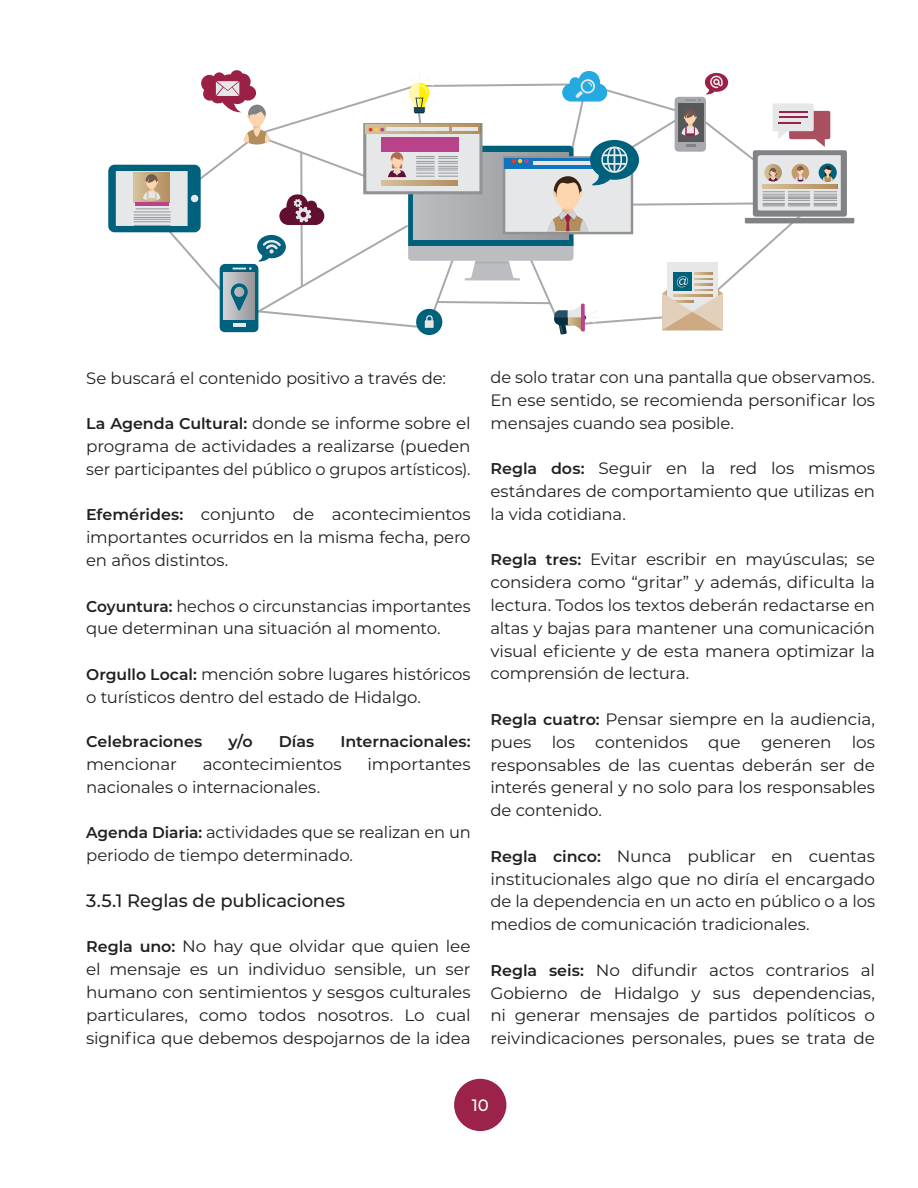
<style>
.page{position:relative;width:918px;height:1188px;background:#fff}
.page>*{position:absolute;margin:0;border:0;box-sizing:border-box;transform-origin:0 0}
.Subtitulo2{font:500 18px "Montserrat";letter-spacing:-.01em;color:#231f20}
.texto{font:16.5px/22.8px "Montserrat";letter-spacing:-.01em;color:#231f20;text-align:justify}
.t1{font:500 16.5px "Montserrat";color:#fff}
.texto-2{font:600 15.6px "Montserrat";color:#231f20}
.s1{font-weight:600;font-size:15.6px}
</style>
<div class="page">
<div style="left:454px;top:1079px;width:52px;height:52px;background:#9b2248;border-radius:50%"></div>
<div style="left:108px;top:165px;width:93px;height:67px;background:#00617c;border-radius:6px"></div>
<div style="left:191px;top:195px;width:7px;height:7px;background:#e6e7e9;border-radius:50%"></div>
<div style="left:116px;top:171px;width:72px;height:55px;background:#e6e7e9"></div>
<svg style="left:134px;top:172px;width:35px;height:30px"></svg>
<hr style="left:136px;top:209px;width:33px;height:1px;background:#969999">
<hr style="left:134px;top:212px;width:37px;height:1px;background:#969999">
<hr style="left:134px;top:215px;width:37px;height:1px;background:#969999">
<hr style="left:134px;top:217px;width:37px;height:1px;background:#969999">
<hr style="left:134px;top:219px;width:37px;height:1px;background:#969999">
<hr style="left:134px;top:221px;width:37px;height:1px;background:#969999">
<hr style="left:134px;top:225px;width:37px;height:1px;background:#969999">
<svg style="left:142px;top:174px;width:19px;height:27px"></svg>
<hr style="left:135px;top:202px;width:33px;height:4px;background:#ba428b">
<div style="left:753px;top:150px;width:94px;height:67px;background:#808285;border-radius:2px"></div>
<div style="left:745px;top:218px;width:109px;height:5px;background:#808285"></div>
<svg style="left:201px;top:70px;width:640px;height:265px"></svg>
<p class="texto" style="left:86px;top:366px;width:361px">Se buscará el contenido positivo a través de:</p>
<p class="texto" style="left:86px;top:411px;width:386px"><span class="s1">La Agenda Cultural:</span> donde se informe sobre el programa de actividades a realizarse (pueden ser participantes del público o grupos artísticos).</p>
<p class="texto" style="left:86px;top:503px;width:386px"><span class="s1">Efemérides:</span> conjunto de acontecimientos importantes ocurridos en la misma fecha, pero en años distintos.</p>
<p class="texto" style="left:86px;top:594px;width:386px"><span class="s1">Coyuntura:</span> hechos o circunstancias importantes que determinan una situación al momento.</p>
<p class="texto" style="left:86px;top:662px;width:386px"><span class="s1">Orgullo Local:</span> mención sobre lugares históricos o turísticos dentro del estado de Hidalgo.</p>
<p class="texto-2" style="left:86px;top:731px;width:118px">Celebraciones</p>
<p class="texto-2" style="left:228px;top:731px;width:26px">y/o</p>
<p class="texto-2" style="left:279px;top:731px;width:37px">Días</p>
<p class="texto-2" style="left:340px;top:731px;width:132px">Internacionales:</p>
<p class="texto" style="left:86px;top:752px;width:92px">mencionar</p>
<p class="texto" style="left:203px;top:752px;width:140px">acontecimientos</p>
<p class="texto" style="left:368px;top:752px;width:105px">importantes</p>
<p class="texto" style="left:86px;top:775px;width:236px">nacionales o internacionales.</p>
<p class="texto" style="left:86px;top:821px;width:386px"><span class="s1">Agenda Diaria:</span> actividades que se realizan en un periodo de tiempo determinado.</p>
<p class="Subtitulo2" style="left:86px;top:888px;width:260px">3.5.1 Reglas de publicaciones</p>
<p class="texto" style="left:86px;top:935px;width:386px"><span class="s1">Regla uno:</span> No hay que olvidar que quien lee el mensaje es un individuo sensible, un ser humano con sentimientos y sesgos culturales particulares, como todos nosotros. Lo cual significa que debemos despojarnos de la idea</p>
<p class="texto" style="left:490px;top:365px;width:386px">de solo tratar con una pantalla que observamos.<br>En ese sentido, se recomienda personificar los mensajes cuando sea posible.</p>
<p class="texto" style="left:490px;top:456px;width:386px"><span class="s1">Regla dos:</span> Seguir en la red los mismos estándares de comportamiento que utilizas en la vida cotidiana.</p>
<p class="texto" style="left:490px;top:548px;width:386px"><span class="s1">Regla tres:</span> Evitar escribir en mayúsculas; se considera como “gritar” y además, dificulta la lectura. Todos los textos deberán redactarse en altas y bajas para mantener una comunicación visual eficiente y de esta manera optimizar la comprensión de lectura.</p>
<p class="texto" style="left:490px;top:707px;width:386px"><span class="s1">Regla cuatro:</span> Pensar siempre en la audiencia, pues los contenidos que generen los responsables de las cuentas deberán ser de interés general y no solo para los responsables de contenido.</p>
<p class="texto" style="left:490px;top:844px;width:386px"><span class="s1">Regla cinco:</span> Nunca publicar en cuentas institucionales algo que no diría el encargado de la dependencia en un acto en público o a los medios de comunicación tradicionales.</p>
<p class="texto" style="left:490px;top:958px;width:386px"><span class="s1">Regla seis:</span> No difundir actos contrarios al Gobierno de Hidalgo y sus dependencias, ni generar mensajes de partidos políticos o reivindicaciones personales, pues se trata de</p>
<p class="t1" style="left:472px;top:1094px;width:19px">10</p>
</div>
